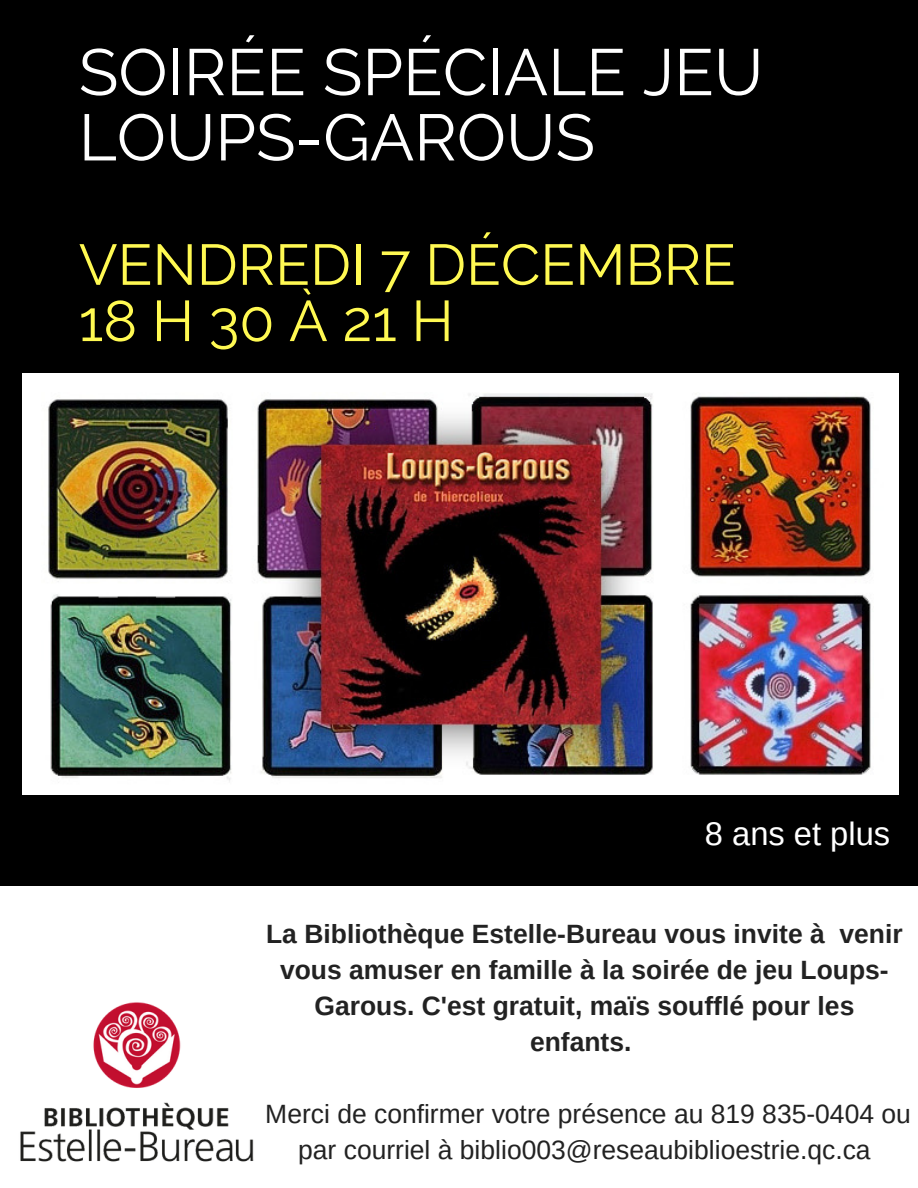
<style>
.page{position:relative;width:918px;height:1188px;background:#000}
.page>*{position:absolute;margin:0;border:0;box-sizing:border-box;transform-origin:0 0}
.t1{font:65.4px/65.2px "Raleway";color:#fff}
.t2{font:57.3px/56.2px "Raleway";color:#fff952}
.t3{font:32.7px "Arimo";color:#fff}
.t4{font:700 26.4px/36px "Arimo";color:#222;text-align:center}
.t5{font:26.4px/36px "Arimo";color:#222;text-align:center}
</style>
<div class="page">
<img style="left:22px;top:374px;width:877px;height:420px">
<div style="left:0;top:886px;width:918px;height:302px;background:#fff"></div>
<img style="left:20px;top:1002px;width:234px;height:160px">
<h1 class="t1" style="left:79px;top:39px;width:686px">SOIRÉE SPÉCIALE JEU<br>LOUPS-GAROUS</h1>
<h2 class="t2" style="left:79px;top:236px;width:659px">VENDREDI 7 DÉCEMBRE<br>18H30À21H</h2>
<p class="t3" style="left:705px;top:815px;width:187px">8 ans et plus</p>
<p class="t4" style="left:266px;top:916px;width:638px">La Bibliothèque Estelle-Bureau vous invite à venir vous amuser en famille à la soirée de jeu Loups-Garous. C'est gratuit, maïs soufflé pour les enfants.</p>
<p class="t5" style="left:265px;top:1096px;width:647px">Merci de confirmer votre présence au 819 835-0404 ou par courriel à biblio003@reseaubiblioestrie.qc.ca</p>
</div>
